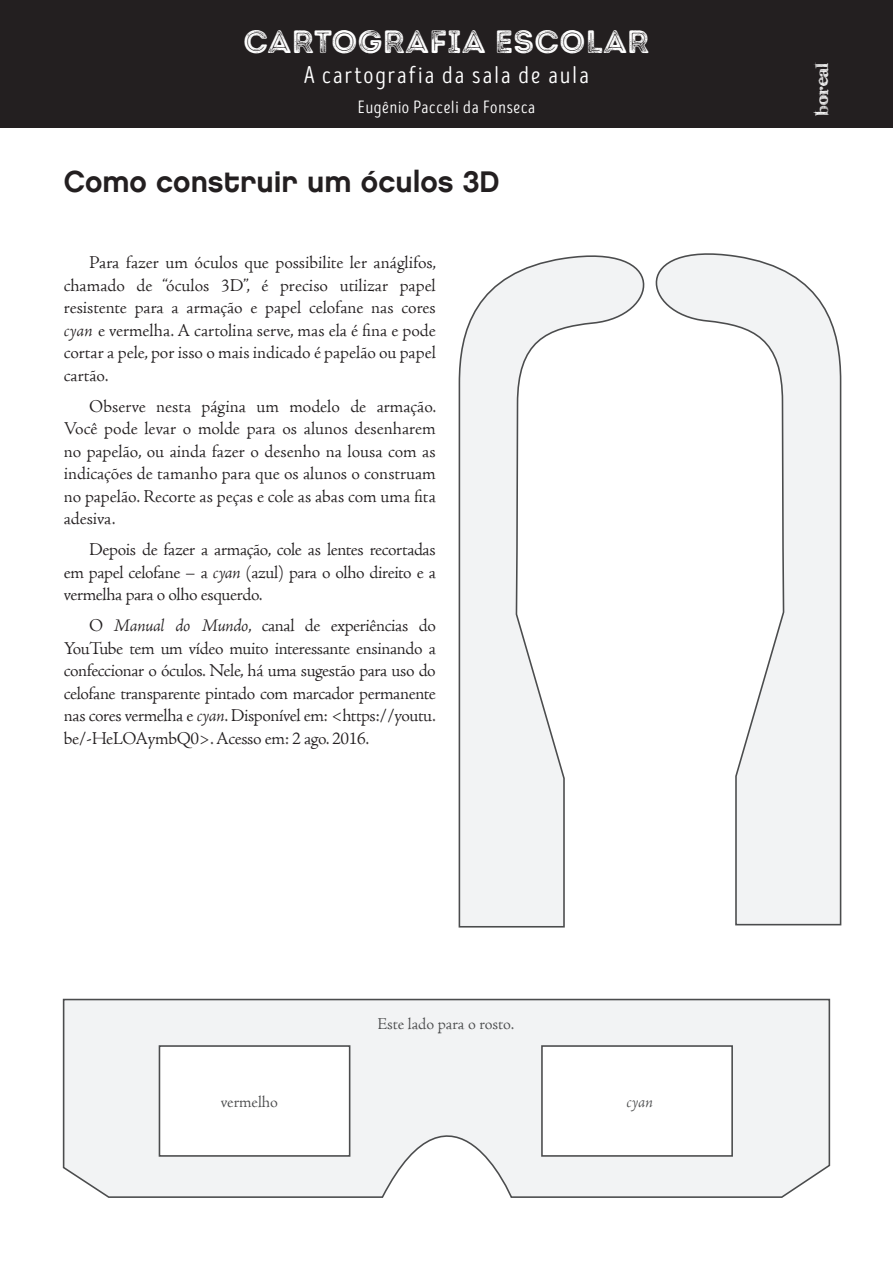
<style>
.page{position:relative;width:893px;height:1263px;background:#fff}
.page>*{position:absolute;margin:0;border:0;box-sizing:border-box;transform-origin:0 0}
.t1{font:32.25px "Intro Rust G Base 2 Line";letter-spacing:.01em;color:#fff}
._00_peso_1{font:30px "Chalet New York Nineteen Eighty";color:#231f20}
.t2{font:24.3px "Intro Head R Base";letter-spacing:.09em;color:#fff}
.t3{font:22.8px "karabin E.";color:#fff}
._00_texto_miolo{font:300 18px/22.5px "Adobe Jenson Pro";letter-spacing:-.015em;color:#231f20;text-align:justify}
.t4{font:17.7px "Intro Head R Base";letter-spacing:.04em;color:#fff}
._01_fig_cotas{font:300 16.5px "Adobe Jenson Pro";letter-spacing:-.005em;color:#4b4c4d}
._01_fig_cotas-2{font:italic 300 16.5px "Adobe Jenson Pro";color:#4b4c4d}
.s1{font-style:italic}
</style>
<div class="page">
<div style="left:0;top:0;width:893px;height:128px;background:#231f20"></div>
<svg style="left:62px;top:998px;width:769px;height:200px"></svg>
<div style="left:159px;top:1046px;width:191px;height:110px;background:#fff"></div>
<div style="left:159px;top:1045px;width:191px;height:112px;border:2px solid #4b4c4d"></div>
<div style="left:542px;top:1046px;width:190px;height:110px;background:#fff"></div>
<div style="left:541px;top:1045px;width:192px;height:112px;border:2px solid #4b4c4d"></div>
<svg style="left:62px;top:998px;width:688px;height:22px"></svg>
<svg style="left:458px;top:255px;width:187px;height:673px"></svg>
<svg style="left:458px;top:255px;width:20px;height:594px"></svg>
<svg style="left:655px;top:253px;width:187px;height:673px"></svg>
<h1 class="t1" style="left:243px;top:22px;width:408px">CARTOGRAFIA ESCOLAR</h1>
<h3 class="t2" style="left:304px;top:61px;width:286px">A cartografia da sala de aula</h3>
<p class="t4" style="left:358px;top:97px;width:179px">Eugênio Pacceli da Fonseca</p>
<p class="_00_peso_1" style="left:64px;top:164px;width:437px">Como construir um óculos 3D</p>
<p class="_00_texto_miolo" style="left:64px;top:252px;width:374px;text-indent:26px">Para fazer um óculos que possibilite ler anáglifos, chamado de “óculos 3D”, é preciso utilizar papel resistente para a armação e papel celofane nas cores <span class="s1">cyan</span> e vermelha. A cartolina serve, mas ela é fina e pode cortar a pele, por isso o mais indicado é papelão ou papel cartão.</p>
<p class="_00_texto_miolo" style="left:64px;top:395px;width:374px;text-indent:26px">Observe nesta página um modelo de armação.<br>Você pode levar o molde para os alunos desenharem no papelão, ou ainda fazer o desenho na lousa com as indicações de tamanho para que os alunos o construam no papelão. Recorte as peças e cole as abas com uma fita adesiva.</p>
<p class="_00_texto_miolo" style="left:64px;top:539px;width:374px;text-indent:26px">Depois de fazer a armação, cole as lentes recortadas em papel celofane – a <span class="s1">cyan</span> (azul) para o olho direito e a vermelha para o olho esquerdo.</p>
<p class="_00_texto_miolo" style="left:64px;top:615px;width:374px;text-indent:26px">O <span class="s1">Manual do Mundo</span>, canal de experiências do YouTube tem um vídeo muito interessante ensinando a confeccionar o óculos. Nele, há uma sugestão para uso do celofane transparente pintado com marcador permanente nas cores vermelha e <span class="s1">cyan</span>. Disponível em: &lt;https://youtu. be/-HeLOAymbQ0&gt;. Acesso em: 2 ago. 2016.</p>
<p class="_01_fig_cotas" style="left:221px;top:1092px;width:59px">vermelho</p>
<p class="_01_fig_cotas" style="left:377px;top:1015px;width:138px">Este lado para o rosto.</p>
<p class="_01_fig_cotas-2" style="left:626px;top:1092px;width:28px">cyan</p>
<p class="t3" style="left:809px;top:115px;width:55px;rotate:-90deg">Boreal</p>
</div>
